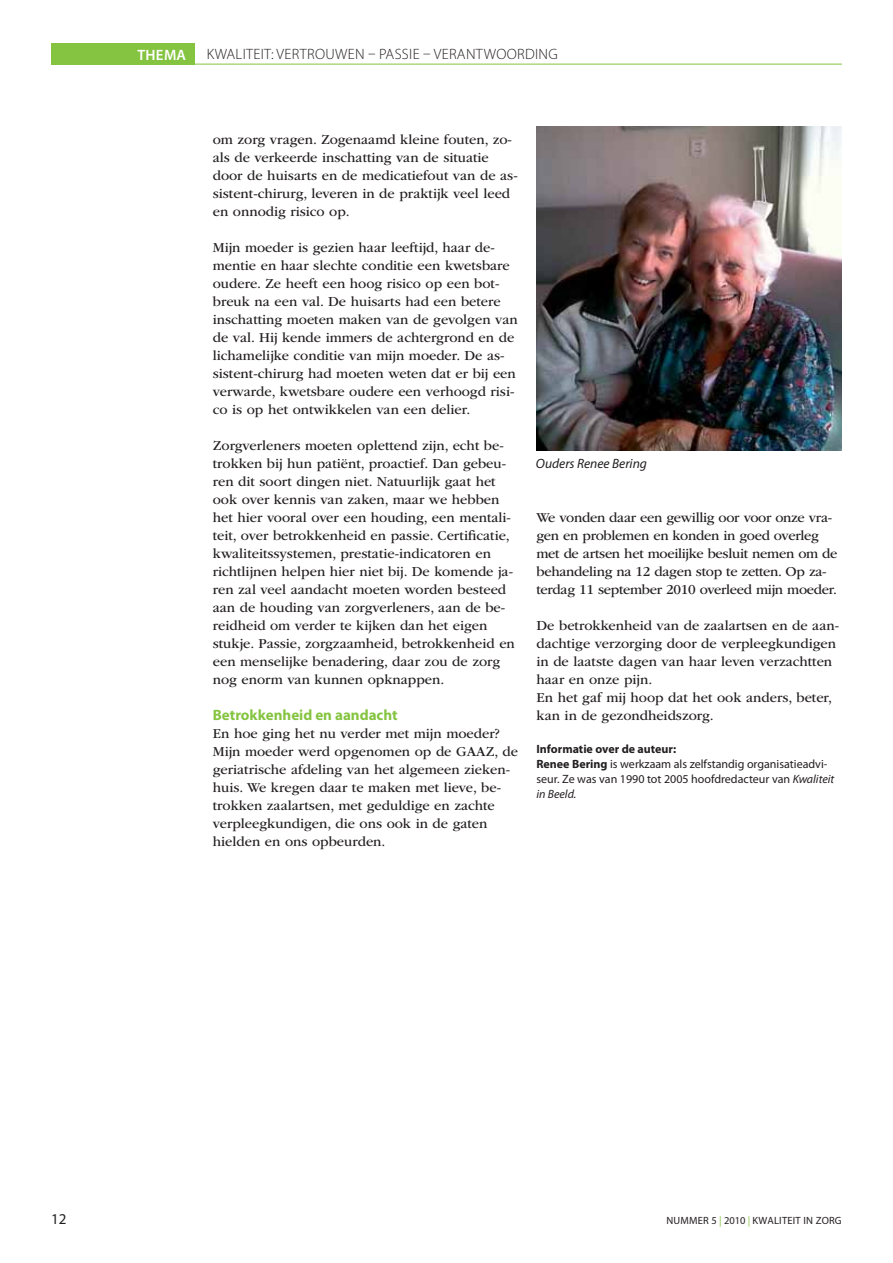
<style>
.page{position:relative;width:893px;height:1263px;background:#fff}
.page>*{position:absolute;margin:0;border:0;box-sizing:border-box;transform-origin:0 0}
.t1{font:300 15px "Myriad Pro";letter-spacing:.02em;color:#231f20}
.t2{font:700 15px "Myriad Pro";color:#85c441}
.t3{font:600 15px "Myriad Pro";letter-spacing:.02em;color:#fff}
.t4{font:15px "Myriad Pro";color:#231f20}
.t5{font:14.25px/18px "ITC Garamond Std";color:#231f20}
.t6{font:14.25px/18px "ITC Garamond Std";letter-spacing:-.02em;color:#231f20}
.t7{font:italic 13.5px "Myriad Pro";color:#231f20}
.t8{font:12px/15px "Myriad Pro";color:#231f20}
.t9{font:10.5px "Myriad Pro";letter-spacing:.02em;color:#231f20}
.s1{font-weight:700}
.s2{font-style:italic}
.s3{color:#85c441}
</style>
<div class="page">
<img style="left:536px;top:126px;width:306px;height:324px">
<div style="left:51px;top:44px;width:144px;height:21px;background:#85c441"></div>
<hr style="left:51px;top:64px;width:791px;height:1px;background:#85c441">
<p class="t3" style="left:137px;top:50px;width:50px">THEMA</p>
<p class="t1" style="left:207px;top:46px;width:353px">KWALITEIT: VERTROUWEN PASSIE VERANTWOORDING</p>
<p class="t5" style="left:213px;top:132px;width:306px">om zorg vragen. Zogenaamd kleine fouten, zo&shy;als de verkeerde inschatting van de situatie door de huisarts en de medicatiefout van de as&shy;sistent-chirurg, leveren in de praktijk veel leed en onnodig risico op.</p>
<p class="t5" style="left:213px;top:240px;width:306px">Mijn moeder is gezien haar leeftijd, haar de&shy;mentie en haar slechte conditie een kwetsbare oudere. Ze heeft een hoog risico op een bot&shy;breuk na een val. De huisarts had een betere inschatting moeten maken van de gevolgen van de val. Hij kende immers de achtergrond en de lichamelijke conditie van mijn moeder. De as&shy;sistent-chirurg had moeten weten dat er bij een verwarde, kwetsbare oudere een verhoogd risi&shy;co is op het ontwikkelen van een delier.</p>
<p class="t5" style="left:213px;top:438px;width:304px">Zorgverleners moeten oplettend zijn, echt be&shy;trokken bij hun patiënt, proactief. Dan gebeu&shy;ren dit soort dingen niet. Natuurlijk gaat het ook over kennis van zaken, maar we hebben het hier vooral over een houding, een mentali&shy;teit, over betrokkenheid en passie. Certificatie, kwaliteitssystemen, prestatie-indicatoren en richtlijnen helpen hier niet bij. De komende ja&shy;ren zal veel aandacht moeten worden besteed aan de houding van zorgverleners, aan de be&shy;reidheid om verder te kijken dan het eigen stukje. Passie, zorgzaamheid, betrokkenheid en een menselijke benadering, daar zou de zorg nog enorm van kunnen opknappen.</p>
<p class="t2" style="left:213px;top:710px;width:186px">Betrokkenheid en aandacht</p>
<p class="t5" style="left:213px;top:726px;width:307px">En hoe ging het nu verder met mijn moeder?<br>Mijn moeder werd opgenomen op de GAAZ, de geriatrische afdeling van het algemeen zieken&shy;huis. We kregen daar te maken met lieve, be&shy;trokken zaalartsen, met geduldige en zachte verpleegkundigen, die ons ook in de gaten hielden en ons opbeurden.</p>
<p class="t7" style="left:536px;top:458px;width:113px">Ouders Renee Bering</p>
<p class="t6" style="left:536px;top:510px;width:302px">We vonden daar een gewillig oor voor onze vra&shy;gen en problemen en konden in goed overleg met de artsen het moeilijke besluit nemen om de behandeling na 12 dagen stop te zetten. Op za&shy;terdag 11 september 2010 overleed mijn moeder.</p>
<p class="t5" style="left:536px;top:618px;width:304px">De betrokkenheid van de zaalartsen en de aan&shy;dachtige verzorging door de verpleegkundigen in de laatste dagen van haar leven verzachtten haar en onze pijn.<br>En het gaf mij hoop dat het ook anders, beter, kan in de gezondheidszorg.</p>
<p class="t8" style="left:536px;top:743px;width:299px"><span class="s1">Informatie over de auteur:<br>Renee Bering</span> is werkzaam als zelfstandig organisatieadvi&shy;seur. Ze was van 1990 tot 2005 hoofdredacteur van <span class="s2">Kwaliteit in Beeld.</span></p>
<p class="t4" style="left:51px;top:1213px;width:17px">12</p>
<p class="t9" style="left:666px;top:1214px;width:177px">NUMMER 5 <span class="s3">|</span> 2010 <span class="s3">|</span> KWALITEIT IN ZORG</p>
</div>
